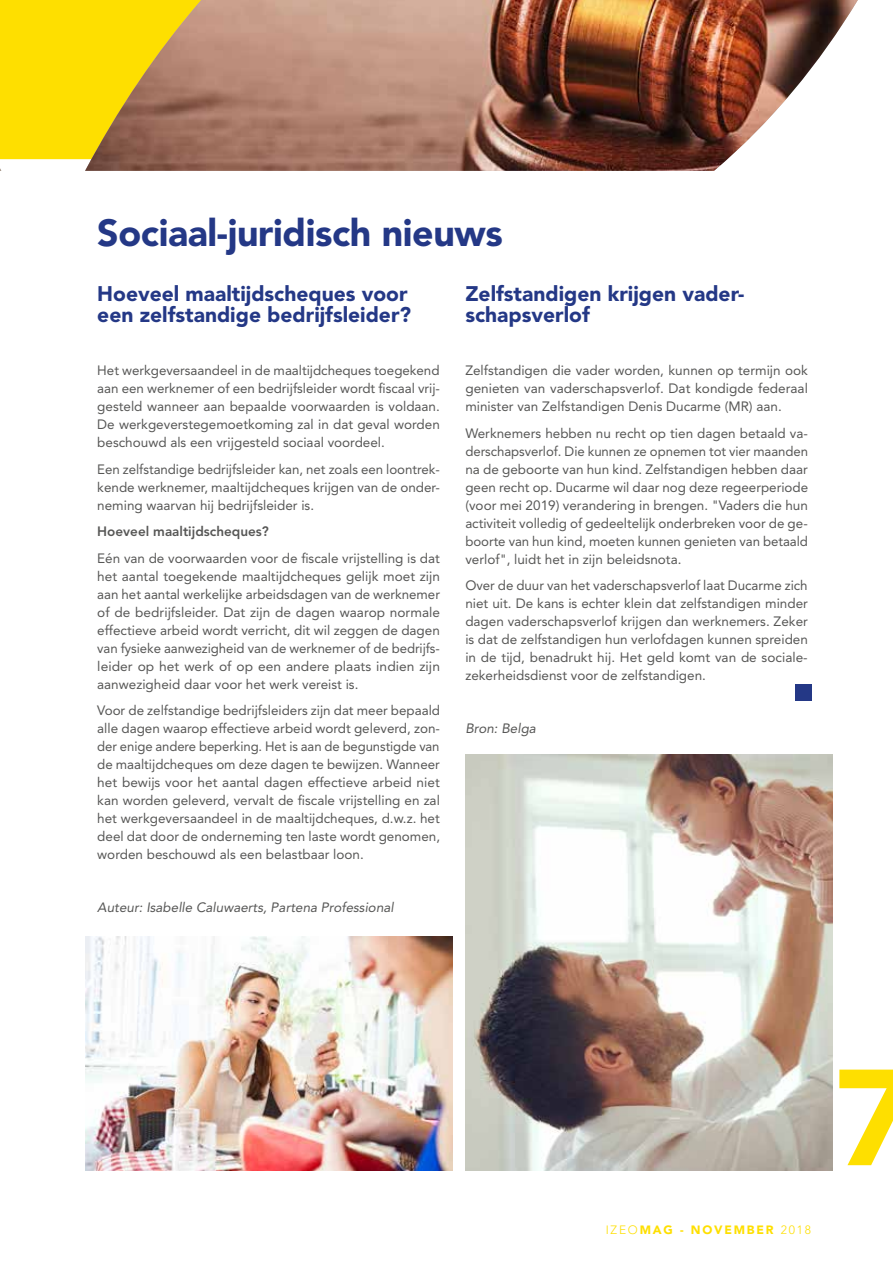
<style>
.page{position:relative;width:893px;height:1263px;background:#fff}
.page>*{position:absolute;margin:0;border:0;box-sizing:border-box;transform-origin:0 0}
.t1{font:900 135px "Avenir LT Std";color:#fedf00}
.t2{font:900 37.5px "Avenir LT Std";letter-spacing:-.01em;color:#243886}
.t3{font:900 21px/21px "Avenir LT Std";color:#243886}
.t4{font:13.5px/18px "Avenir LT Std";color:#575756;text-align:justify}
.t5{font:italic 13.5px "Avenir LT Std";color:#575756}
.t6{font:800 13.5px "Avenir LT Std";color:#575756}
.t7{font:900 12px "Avenir LT Std";letter-spacing:.15em;color:#fedf00}
.s1{font-weight:300}
</style>
<div class="page">
<div style="left:1px;top:0;width:84px;height:159px;background:#fedf00"></div>
<img style="left:85px;top:0;width:773px;height:171px">
<svg style="left:0;top:0;width:1px;height:171px"></svg>
<div style="left:795px;top:684px;width:16px;height:16px;background:#243886"></div>
<img style="left:86px;top:936px;width:367px;height:235px">
<img style="left:465px;top:754px;width:367px;height:417px">
<h2 class="t2" style="left:97px;top:211px;width:407px">Sociaal-juridisch nieuws</h2>
<h3 class="t3" style="left:97px;top:283px;width:315px">Hoeveel maaltijdscheques voor een zelfstandige bedrijfsleider?</h3>
<p class="t4" style="left:97px;top:362px;width:344px">Het werkgeversaandeel in de maaltijdcheques toegekend aan een werknemer of een bedrijfsleider wordt fiscaal vrij&shy;gesteld wanneer aan bepaalde voorwaarden is voldaan.<br>De werkgeverstegemoetkoming zal in dat geval worden beschouwd als een vrijgesteld sociaal voordeel.</p>
<p class="t4" style="left:97px;top:460px;width:344px">Een zelfstandige bedrijfsleider kan, net zoals een loontrek&shy;kende werknemer, maaltijdcheques krijgen van de onder&shy;neming waarvan hij bedrijfsleider is.</p>
<p class="t6" style="left:97px;top:524px;width:173px">Hoeveel maaltijdscheques?</p>
<p class="t4" style="left:97px;top:549px;width:344px">Eén van de voorwaarden voor de fiscale vrijstelling is dat het aantal toegekende maaltijdcheques gelijk moet zijn aan het aantal werkelijke arbeidsdagen van de werknemer of de bedrijfsleider. Dat zijn de dagen waarop normale effectieve arbeid wordt verricht, dit wil zeggen de dagen van fysieke aanwezigheid van de werknemer of de bedrijfs&shy;leider op het werk of op een andere plaats indien zijn aanwezigheid daar voor het werk vereist is.</p>
<p class="t4" style="left:97px;top:702px;width:344px">Voor de zelfstandige bedrijfsleiders zijn dat meer bepaald alle dagen waarop effectieve arbeid wordt geleverd, zon&shy;der enige andere beperking. Het is aan de begunstigde van de maaltijdcheques om deze dagen te bewijzen. Wanneer het bewijs voor het aantal dagen effectieve arbeid niet kan worden geleverd, vervalt de fiscale vrijstelling en zal het werkgeversaandeel in de maaltijdcheques, d.w.z. het deel dat door de onderneming ten laste wordt genomen, worden beschouwd als een belastbaar loon.</p>
<h3 class="t3" style="left:465px;top:283px;width:280px">Zelfstandigen krijgen vader&shy;schapsverlof</h3>
<p class="t4" style="left:465px;top:362px;width:344px">Zelfstandigen die vader worden, kunnen op termijn ook genieten van vaderschapsverlof. Dat kondigde federaal minister van Zelfstandigen Denis Ducarme (MR) aan.</p>
<p class="t4" style="left:465px;top:424px;width:344px">Werknemers hebben nu recht op tien dagen betaald va&shy;derschapsverlof. Die kunnen ze opnemen tot vier maanden na de geboorte van hun kind. Zelfstandigen hebben daar geen recht op. Ducarme wil daar nog deze regeerperiode (voor mei 2019) verandering in brengen. "Vaders die hun activiteit volledig of gedeeltelijk onderbreken voor de ge&shy;boorte van hun kind, moeten kunnen genieten van betaald verlof", luidt het in zijn beleidsnota.</p>
<p class="t4" style="left:465px;top:577px;width:344px">Over de duur van het vaderschapsverlof laat Ducarme zich niet uit. De kans is echter klein dat zelfstandigen minder dagen vaderschapsverlof krijgen dan werknemers. Zeker is dat de zelfstandigen hun verlofdagen kunnen spreiden in de tijd, benadrukt hij. Het geld komt van de sociale&shy;zekerheidsdienst voor de zelfstandigen.</p>
<p class="t5" style="left:465px;top:721px;width:72px">Bron: Belga</p>
<p class="t5" style="left:97px;top:900px;width:298px">Auteur: Isabelle Caluwaerts, Partena Professional</p>
<p class="t7" style="left:606px;top:1222px;width:207px"><span class="s1">IZEO</span>MAG - NOVEMBER <span class="s1">2018</span></p>
<h1 class="t1" style="left:834px;top:1036px;width:81px">7</h1>
</div>
